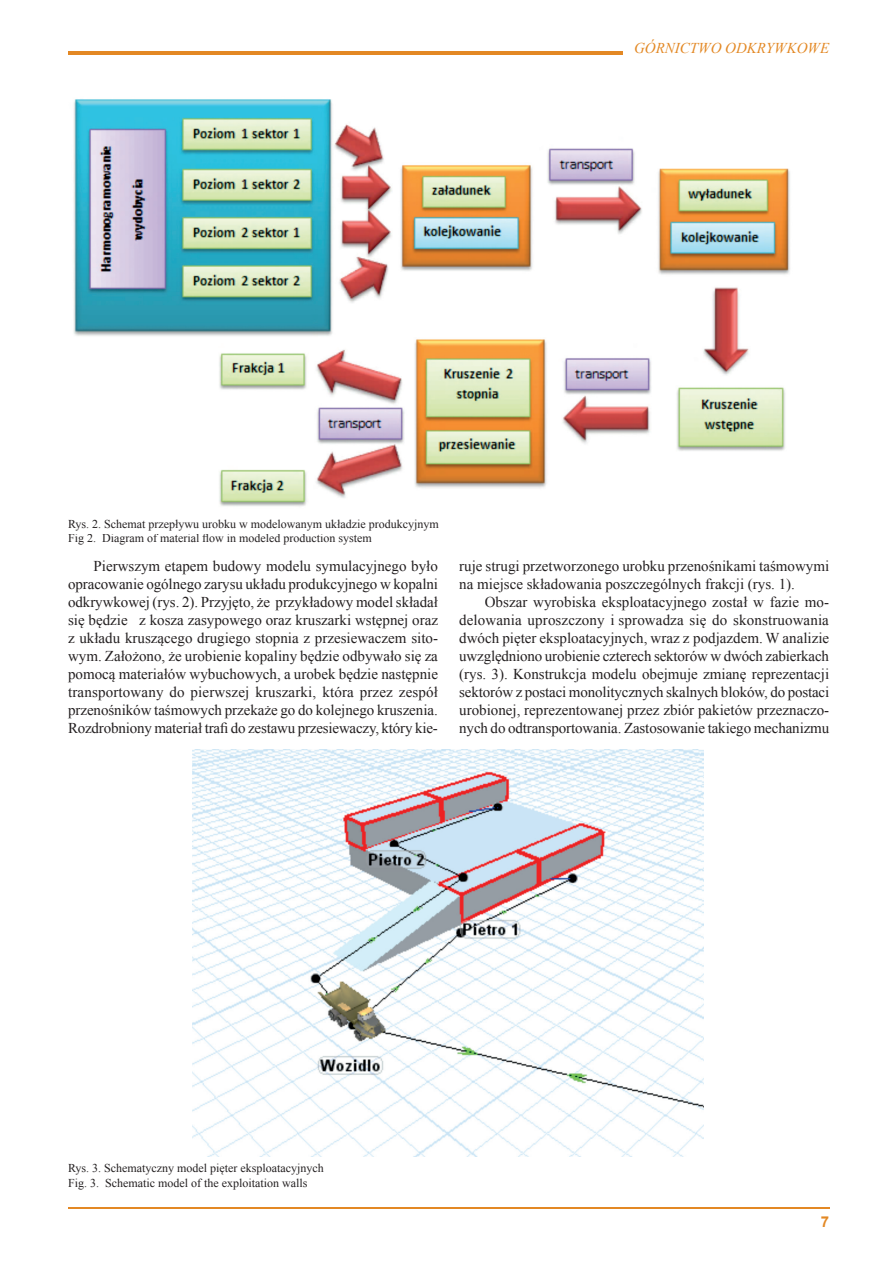
<style>
.page{position:relative;width:893px;height:1263px;background:#fff}
.page>*{position:absolute;margin:0;border:0;box-sizing:border-box;transform-origin:0 0}
.t1{font:15px/18px "Times New Roman";color:#231f20;text-align:justify}
.t2{font:italic 15px "Times New Roman";color:#e38824}
.t3{font:700 15px "Arial";color:#e38824}
.t4{font:12px/14.4px "Times New Roman";color:#231f20}
</style>
<div class="page">
<hr style="left:68px;top:1208px;width:761px;height:1px;background:#e38824">
<hr style="left:68px;top:51px;width:555px;height:3px;background:#e38824">
<img style="left:73px;top:99px;width:717px;height:408px">
<img style="left:193px;top:750px;width:511px;height:407px">
<p class="t4" style="left:68px;top:517px;width:372px">Rys. 2. Schemat przepływu urobku w modelowanym układzie produkcyjnym<br>Fig 2. Diagram of material flow in modeled production system</p>
<p class="t2" style="left:634px;top:37px;width:197px">GÓRNICTWO ODKRYWKOWE</p>
<p class="t1" style="left:68px;top:557px;width:372px;text-indent:26px">Pierwszym etapem budowy modelu symulacyjnego było opracowanie ogólnego zarysu układu produkcyjnego w kopalni odkrywkowej (rys. 2). Przyjęto, że przykładowy model składał się będzie z kosza zasypowego oraz kruszarki wstępnej oraz z układu kruszącego drugiego stopnia z przesiewaczem sito&shy;wym. Założono, że urobienie kopaliny będzie odbywało się za pomocą materiałów wybuchowych, a urobek będzie następnie transportowany do pierwszej kruszarki, która przez zespół przenośników taśmowych przekaże go do kolejnego kruszenia.<br>Rozdrobniony materiał trafi do zestawu przesiewaczy, który kie-</p>
<p class="t1" style="left:459px;top:557px;width:371px">ruje strugi przetworzonego urobku przenośnikami taśmowymi na miejsce składowania poszczególnych frakcji (rys. 1).</p>
<p class="t1" style="left:459px;top:593px;width:372px;text-indent:26px">Obszar wyrobiska eksploatacyjnego został w fazie mo&shy;delowania uproszczony i sprowadza się do skonstruowania dwóch pięter eksploatacyjnych, wraz z podjazdem. W analizie uwzględniono urobienie czterech sektorów w dwóch zabierkach (rys. 3). Konstrukcja modelu obejmuje zmianę reprezentacji sektorów z postaci monolitycznych skalnych bloków, do postaci urobionej, reprezentowanej przez zbiór pakietów przeznaczo&shy;nych do odtransportowania. Zastosowanie takiego mechanizmu</p>
<p class="t4" style="left:68px;top:1161px;width:257px">Rys. 3. Schematyczny model pięter eksploatacyjnych<br>Fig. 3. Schematic model of the exploitation walls</p>
<p class="t3" style="left:821px;top:1212px;width:10px">7</p>
</div>
